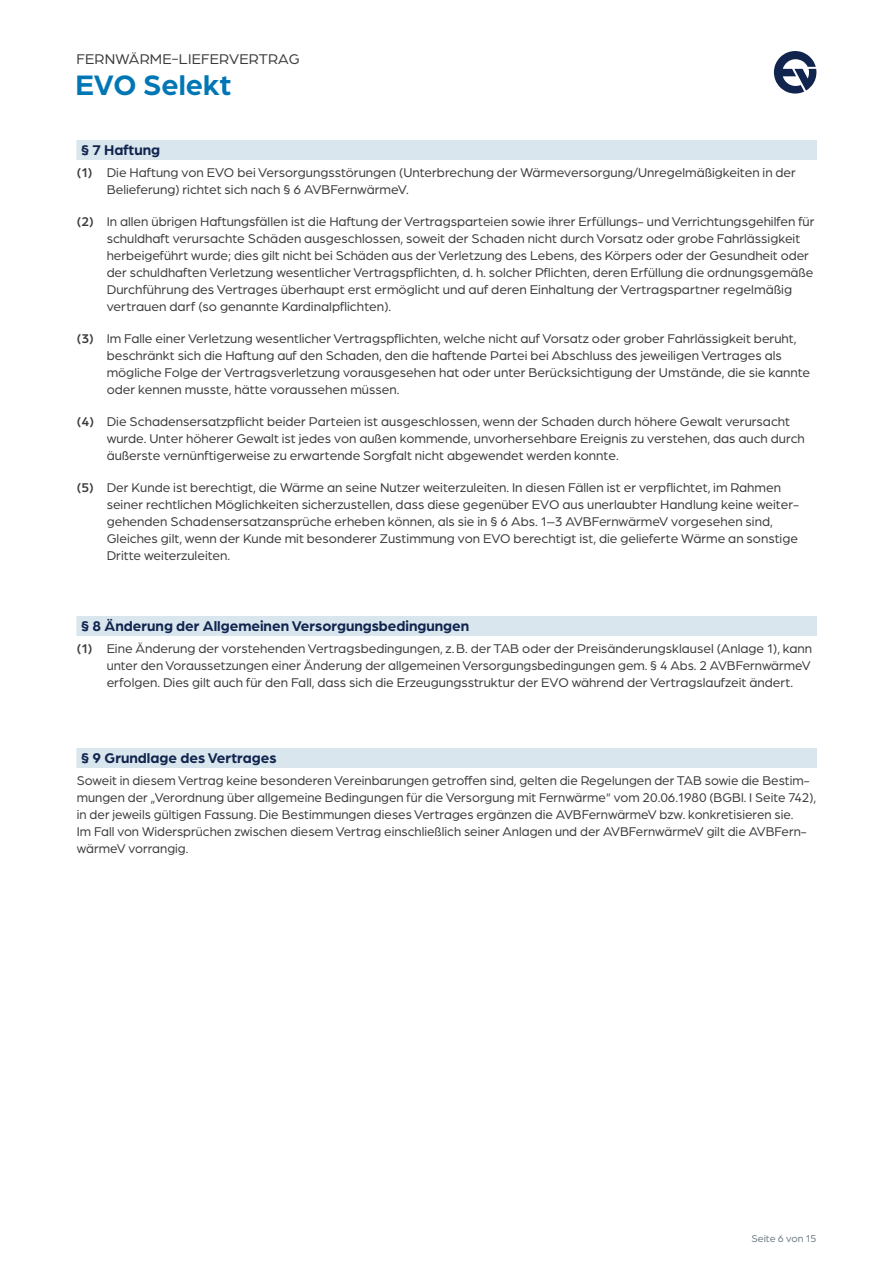
<style>
.page{position:relative;width:893px;height:1263px;background:#fff}
.page>*{position:absolute;margin:0;border:0;box-sizing:border-box;transform-origin:0 0}
.t1{font:700 30px "Arboria";color:#0077b4}
.t2{font:700 15px "Arboria";color:#10244e}
.t3{font:15px "Arboria";letter-spacing:.015em;color:#3b3b3a}
.t4{font:13.5px/16.8px "Arboria";color:#3b3b3a}
.t5{font:10.5px "Arboria";color:#6b7a82}
.s1{font-weight:500}
</style>
<div class="page">
<div style="left:77px;top:140px;width:740px;height:19px;background:#d9e6ed"></div>
<div style="left:77px;top:617px;width:740px;height:19px;background:#d9e6ed"></div>
<div style="left:77px;top:748px;width:740px;height:19px;background:#d9e6ed"></div>
<svg style="left:774px;top:51px;width:42px;height:43px"></svg>
<p class="t3" style="left:77px;top:49px;width:225px">FERNWÄRME-LIEFERVERTRAG</p>
<h1 class="t1" style="left:75px;top:64px;width:157px">EVO Selekt</h1>
<p class="t2" style="left:81px;top:139px;width:80px">§ 7 Haftung</p>
<p class="t4" style="left:107px;top:163px;width:691px;text-indent:-30px"><span class="s1">(1)</span> Die Haftung von EVO bei Versorgungsstörungen (Unterbrechung der Wärmeversorgung/Unregelmäßigkeiten in der<br>Belieferung) richtet sich nach § 6 AVBFernwärmeV.</p>
<p class="t4" style="left:107px;top:213px;width:709px;text-indent:-30px"><span class="s1">(2)</span> In allen übrigen Haftungsfällen ist die Haftung der Vertragsparteien sowie ihrer Erfüllungs- und Verrichtungsgehilfen für schuldhaft verursachte Schäden ausgeschlossen, soweit der Schaden nicht durch Vorsatz oder grobe Fahrlässigkeit herbeigeführt wurde; dies gilt nicht bei Schäden aus der Verletzung des Lebens, des Körpers oder der Gesundheit oder der schuldhaften Verletzung wesentlicher Vertragspflichten, d. h. solcher Pflichten, deren Erfüllung die ordnungsgemäße Durchführung des Vertrages überhaupt erst ermöglicht und auf deren Einhaltung der Vertragspartner regelmäßig vertrauen darf (so genannte Kardinalpflichten).</p>
<p class="t4" style="left:107px;top:329px;width:705px;text-indent:-30px"><span class="s1">(3)</span> Im Falle einer Verletzung wesentlicher Vertragspflichten, welche nicht auf Vorsatz oder grober Fahrlässigkeit beruht, beschränkt sich die Haftung auf den Schaden, den die haftende Partei bei Abschluss des jeweiligen Vertrages als mögliche Folge der Vertragsverletzung vorausgesehen hat oder unter Berücksichtigung der Umstände, die sie kannte oder kennen musste, hätte voraussehen müssen.</p>
<p class="t4" style="left:107px;top:412px;width:700px;text-indent:-30px"><span class="s1">(4)</span> Die Schadensersatzpflicht beider Parteien ist ausgeschlossen, wenn der Schaden durch höhere Gewalt verursacht wurde. Unter höherer Gewalt ist jedes von außen kommende, unvorhersehbare Ereignis zu verstehen, das auch durch äußerste vernünftigerweise zu erwartende Sorgfalt nicht abgewendet werden konnte.</p>
<p class="t4" style="left:107px;top:479px;width:694px;text-indent:-30px"><span class="s1">(5)</span> Der Kunde ist berechtigt, die Wärme an seine Nutzer weiterzuleiten. In diesen Fällen ist er verpflichtet, im Rahmen seiner rechtlichen Möglichkeiten sicherzustellen, dass diese gegenüber EVO aus unerlaubter Handlung keine weiter&shy;gehenden Schadensersatzansprüche erheben können, als sie in § 6 Abs. 1–3 AVBFernwärmeV vorgesehen sind, Gleiches gilt, wenn der Kunde mit besonderer Zustimmung von EVO berechtigt ist, die gelieferte Wärme an sonstige Dritte weiterzuleiten.</p>
<p class="t2" style="left:81px;top:616px;width:390px">§ 8 Änderung der Allgemeinen Versorgungsbedingungen</p>
<p class="t4" style="left:107px;top:640px;width:707px;text-align:justify;text-indent:-30px"><span class="s1">(1)</span> Eine Änderung der vorstehenden Vertragsbedingungen, z.B. der TAB oder der Preisänderungsklausel (Anlage 1), kann unter den Voraussetzungen einer Änderung der allgemeinen Versorgungsbedingungen gem. § 4 Abs. 2 AVBFernwärmeV erfolgen. Dies gilt auch für den Fall, dass sich die Erzeugungsstruktur der EVO während der Vertragslaufzeit ändert.</p>
<p class="t2" style="left:81px;top:747px;width:197px">§ 9 Grundlage des Vertrages</p>
<p class="t4" style="left:77px;top:772px;width:741px">Soweit in diesem Vertrag keine besonderen Vereinbarungen getroffen sind, gelten die Regelungen der TAB sowie die Bestim&shy;mungen der „Verordnung über allgemeine Bedingungen für die Versorgung mit Fernwärme“ vom 20.06.1980 (BGBl. I Seite 742), in der jeweils gültigen Fassung. Die Bestimmungen dieses Vertrages ergänzen die AVBFernwärmeV bzw. konkretisieren sie.<br>Im Fall von Widersprüchen zwischen diesem Vertrag einschließlich seiner Anlagen und der AVBFernwärmeV gilt die AVBFern&shy;wärmeV vorrangig.</p>
<p class="t5" style="left:751px;top:1231px;width:66px">Seite 6 von 15</p>
</div>
